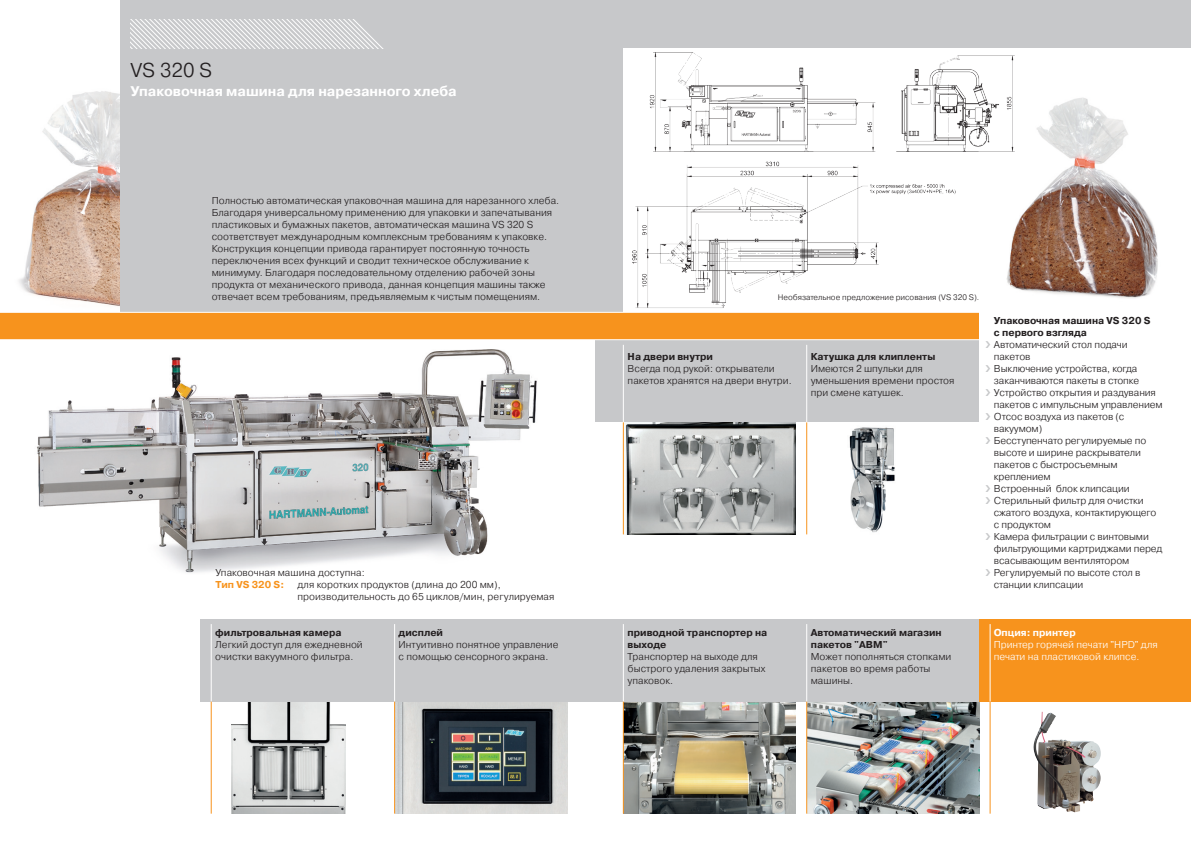
<style>
.page{position:relative;width:1191px;height:842px;background:#fff}
.page>*{position:absolute;margin:0;border:0;box-sizing:border-box;transform-origin:0 0}
.t1{font:300 20px "Pragmatica";color:#231f20}
.t2{font:700 14px "Pragmatica";color:#fff}
.t3{font:300 10px/12px "Pragmatica";color:#231f20}
.t4{font:700 10px/12px "Pragmatica";color:#231f20}
.t5{font:300 10px/12px "Pragmatica";color:#fff}
.t6{font:700 10px "Pragmatica";color:#fff}
.t7{font:700 10px "Pragmatica";color:#f7931d}
.t8{font:300 8px "Pragmatica";color:#231f20}
</style>
<div class="page">
<img style="left:849px;top:427px;width:46px;height:106px">
<img style="left:231px;top:702px;width:115px;height:112px">
<img style="left:37px;top:349px;width:500px;height:224px">
<img style="left:19px;top:91px;width:101px;height:216px">
<img style="left:624px;top:422px;width:172px;height:112px">
<img style="left:807px;top:702px;width:172px;height:112px">
<img style="left:624px;top:702px;width:172px;height:112px">
<img style="left:395px;top:702px;width:172px;height:112px">
<div style="left:979px;top:619px;width:212px;height:83px;background:#f7931d"></div>
<div style="left:595px;top:334px;width:384px;height:88px;background:#c7c8ca"></div>
<hr style="left:806px;top:345px;width:1px;height:77px;background:#fff">
<hr style="left:806px;top:422px;width:1px;height:112px;background:#f7931d">
<div style="left:200px;top:619px;width:779px;height:83px;background:#c7c8ca"></div>
<div style="left:595px;top:0;width:596px;height:334px;background:#c7c8ca"></div>
<div style="left:120px;top:0;width:475px;height:335px;background:#c7c8ca"></div>
<hr style="left:989px;top:624px;width:1px;height:78px;background:#fff">
<hr style="left:989px;top:702px;width:1px;height:112px;background:#f7931d">
<svg style="left:130px;top:20px;width:253px;height:28px"></svg>
<div style="left:624px;top:48px;width:567px;height:276px;background:#fff"></div>
<img style="left:632px;top:53px;width:383px;height:255px">
<img style="left:1033px;top:712px;width:67px;height:100px">
<hr style="left:806px;top:624px;width:1px;height:78px;background:#fff">
<hr style="left:806px;top:702px;width:1px;height:112px;background:#f7931d">
<div style="left:979px;top:307px;width:212px;height:120px;background:#fff"></div>
<hr style="left:623px;top:345px;width:1px;height:77px;background:#fff">
<hr style="left:623px;top:422px;width:1px;height:112px;background:#f7931d">
<hr style="left:623px;top:624px;width:1px;height:78px;background:#fff">
<hr style="left:623px;top:702px;width:1px;height:112px;background:#f7931d">
<hr style="left:394px;top:624px;width:1px;height:78px;background:#fff">
<hr style="left:394px;top:702px;width:1px;height:112px;background:#f7931d">
<hr style="left:211px;top:624px;width:1px;height:78px;background:#fff">
<hr style="left:211px;top:702px;width:1px;height:112px;background:#f7931d">
<img style="left:1005px;top:96px;width:153px;height:207px">
<svg style="left:0;top:312px;width:979px;height:36px"></svg>
<p class="t1" style="left:130px;top:58px;width:83px">VS 320 S</p>
<p class="t2" style="left:130px;top:82px;width:328px">Упаковочная машина для нарезанного хлеба</p>
<p class="t3" style="left:212px;top:194px;width:349px">Полностью автоматическая упаковочная машина для нарезанного хлеба.<br>Благодаря универсальному применению для упаковки и запечатывания пластиковых и бумажных пакетов, автоматическая машина VS 320 S соответствует международным комплексным требованиям к упаковке.<br>Конструкция концепции привода гарантирует постоянную точность переключения всех функций и сводит техническое обслуживание к минимуму. Благодаря последовательному отделению рабочей зоны продукта от механического привода, данная концепция машины также отвечает всем требованиям, предъявляемым к чистым помещениям.</p>
<p class="t3" style="left:215px;top:566px;width:151px">Упаковочная машина доступна:</p>
<p class="t7" style="left:215px;top:578px;width:70px">Тип VS 320 S:</p>
<p class="t3" style="left:297px;top:578px;width:258px">для коротких продуктов (длина до 200 мм), производительность до 65 циклов/мин, регулируемая</p>
<p class="t4" style="left:215px;top:627px;width:128px">фильтровальная камера</p>
<p class="t3" style="left:215px;top:638px;width:149px">Легкий доступ для ежедневной очистки вакуумного фильтра.</p>
<p class="t4" style="left:399px;top:627px;width:46px">дисплей</p>
<p class="t3" style="left:399px;top:638px;width:161px">Интуитивно понятное управление с помощью сенсорного экрана.</p>
<p class="t8" style="left:778px;top:292px;width:203px">Необязательное предложение рисования (VS 320 S).</p>
<p class="t4" style="left:627px;top:351px;width:87px">На двери внутри</p>
<p class="t3" style="left:627px;top:362px;width:165px">Всегда под рукой: открыватели пакетов хранятся на двери внутри.</p>
<p class="t4" style="left:810px;top:351px;width:126px">Катушка для клипленты</p>
<p class="t3" style="left:810px;top:362px;width:145px">Имеются 2 шпульки для уменьшения времени простоя при смене катушек.</p>
<p class="t4" style="left:994px;top:315px;width:158px">Упаковочная машина VS 320 S с первого взгляда</p>
<p class="t3" style="left:994px;top:338px;width:135px">Автоматический стол подачи пакетов</p>
<p class="t3" style="left:994px;top:362px;width:147px">Выключение устройства, когда заканчиваются пакеты в стопке</p>
<p class="t3" style="left:994px;top:386px;width:170px">Устройство открытия и раздувания пакетов с импульсным управлением</p>
<p class="t3" style="left:994px;top:410px;width:132px">Отсос воздуха из пакетов (с вакуумом)</p>
<p class="t3" style="left:994px;top:434px;width:154px">Бесступенчато регулируемые по высоте и ширине раскрыватели пакетов с быстросъемным креплением</p>
<p class="t3" style="left:994px;top:482px;width:137px">Встроенный блок клипсации</p>
<p class="t3" style="left:994px;top:494px;width:164px">Стерильный фильтр для очистки сжатого воздуха, контактирующего с продуктом</p>
<p class="t3" style="left:994px;top:530px;width:170px">Камера фильтрации с винтовыми фильтрующими картриджами перед всасывающим вентилятором</p>
<p class="t3" style="left:994px;top:566px;width:148px">Регулируемый по высоте стол в станции клипсации</p>
<p class="t4" style="left:627px;top:627px;width:141px">приводной транспортер на выходе</p>
<p class="t3" style="left:627px;top:650px;width:139px">Транспортер на выходе для быстрого удаления закрытых упаковок.</p>
<p class="t4" style="left:810px;top:627px;width:132px">Автоматический магазин пакетов "ABM"</p>
<p class="t3" style="left:810px;top:650px;width:142px">Может пополняться стопками пакетов во время работы машины.</p>
<p class="t6" style="left:993px;top:626px;width:84px">Опция: принтер</p>
<p class="t5" style="left:993px;top:638px;width:166px">Принтер горячей печати "HPD" для печати на пластиковой клипсе.</p>
</div>
